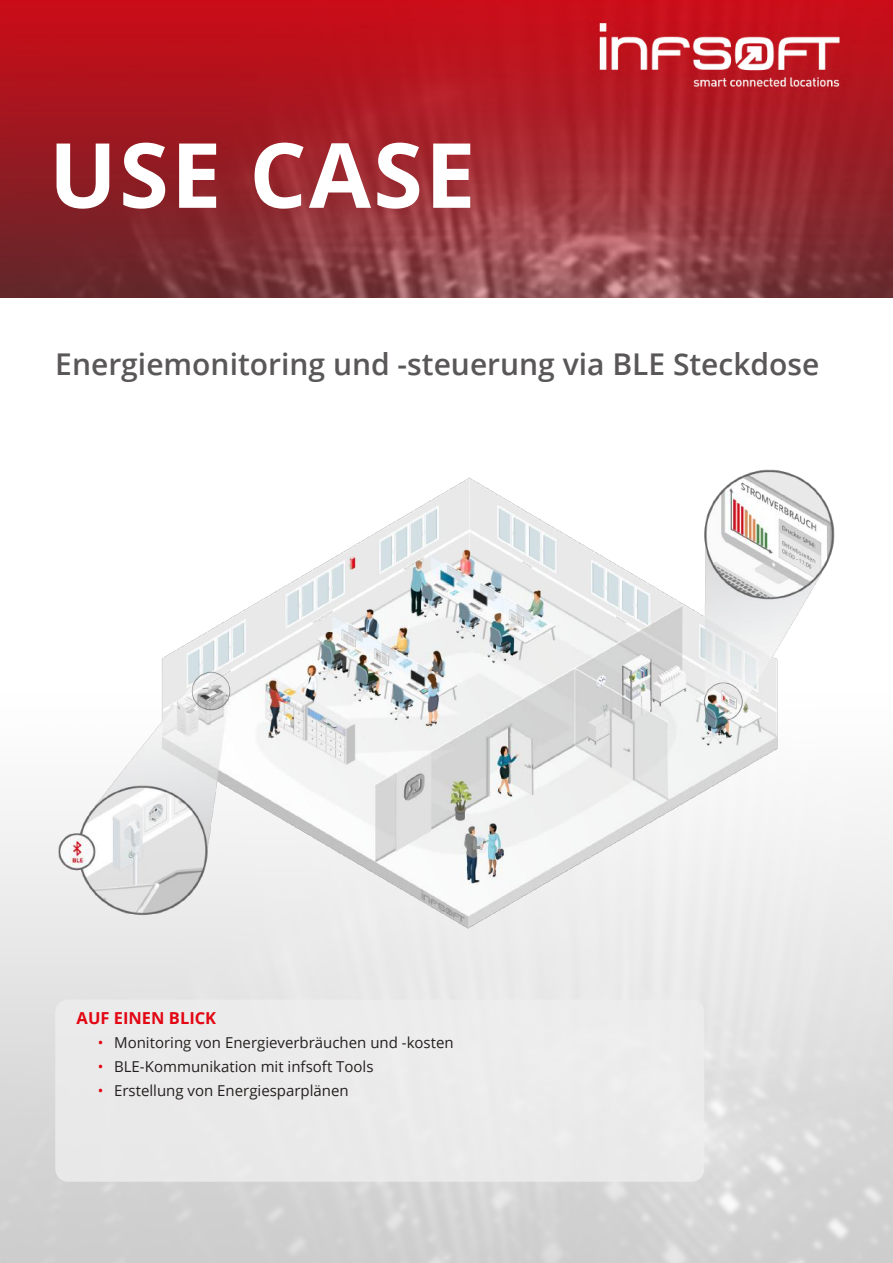
<style>
.page{position:relative;width:893px;height:1263px;background:#fff}
.page>*{position:absolute;margin:0;border:0;box-sizing:border-box;transform-origin:0 0}
.t1{font:700 90px "Open Sans";letter-spacing:.025em;color:#fff}
.t2{font:600 30px "Open Sans";color:#5a5758}
.t3{font:700 16.5px "Open Sans";color:#e30613}
.t4{font:15px "Open Sans";color:#241f1f}
.s1{color:#e30613}
</style>
<div class="page">
<img style="left:0;top:0;width:893px;height:298px">
<div style="left:55px;top:999px;width:649px;height:183px;background:#eee;border-radius:13px"></div>
<img style="left:55px;top:469px;width:783px;height:480px">
<h1 class="t1" style="left:49px;top:112px;width:428px">USE CASE</h1>
<h2 class="t2" style="left:55px;top:344px;width:766px">Energiemonitoring und -steuerung via BLE Steckdose</h2>
<p class="t3" style="left:77px;top:1006px;width:141px">AUF EINEN BLICK</p>
<p class="t4" style="left:98px;top:1032px;width:357px"><span class="s1">•</span> Monitoring von Energieverbräuchen und -kosten</p>
<p class="t4" style="left:98px;top:1056px;width:277px"><span class="s1">•</span> BLE-Kommunikation mit infsoft Tools</p>
<p class="t4" style="left:98px;top:1080px;width:252px"><span class="s1">•</span> Erstellung von Energiesparplänen</p>
</div>
